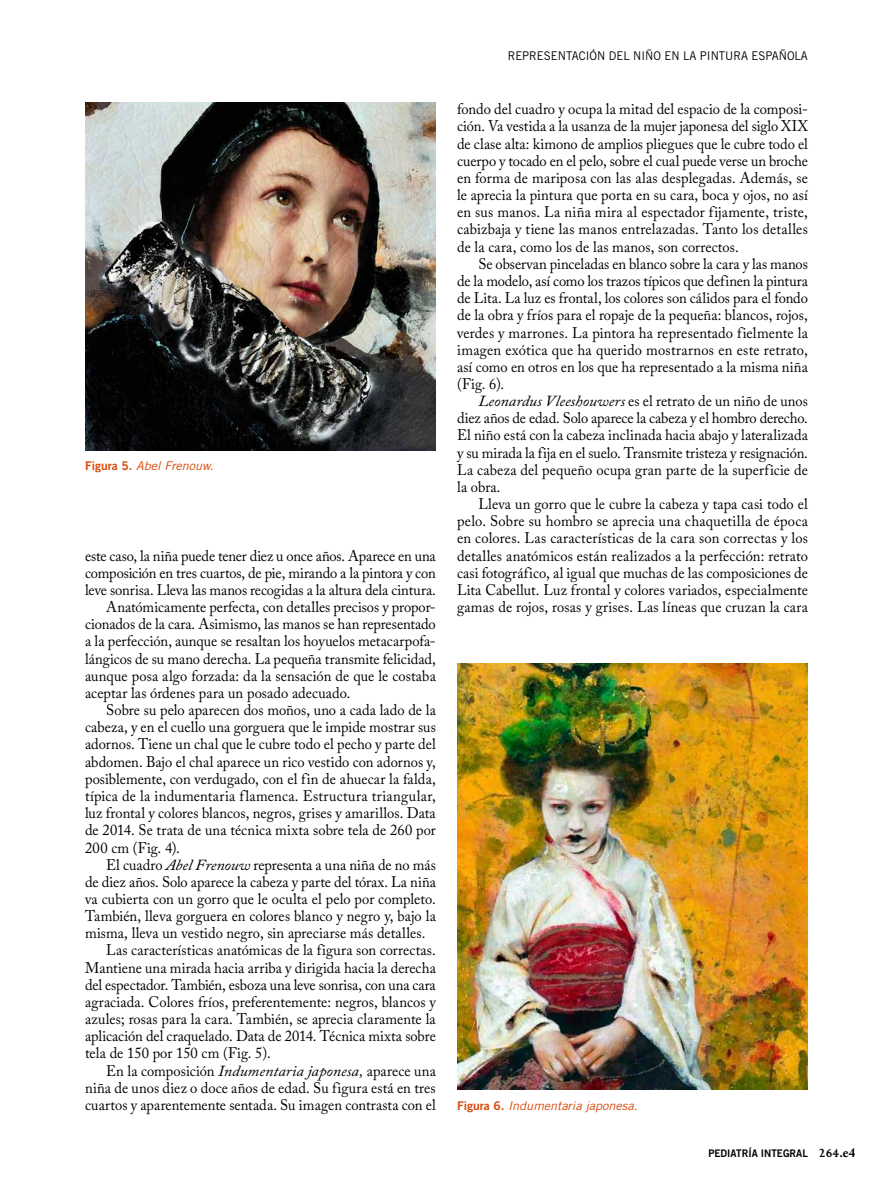
<style>
.page{position:relative;width:893px;height:1191px;background:#fff}
.page>*{position:absolute;margin:0;border:0;box-sizing:border-box;transform-origin:0 0}
.t1{font:15.3px/17.1px "Adobe Caslon Pro";letter-spacing:.005em;color:#000;text-align:justify;scale:.95 1}
.t2{font:italic 12px "Trade Gothic";color:#d74808;scale:1.05 1}
.t3{font:12px "Trade Gothic";color:#000;scale:.95 1}
.t4{font:10.5px "Trade Gothic Bold Two";color:#000;scale:.95 1}
.s1{font-family:"Trade Gothic Bold Two";font-style:normal}
.s2{font-style:italic}
.s3{font-family:"Joanna MT Std";font-weight:700;font-size:13.5px}
.s4{font-family:"Adobe Caslon Pro";font-weight:700;font-size:13.5px}
</style>
<div class="page">
<img style="left:85px;top:103px;width:351px;height:347px">
<img style="left:457px;top:663px;width:351px;height:426px">
<p class="t2" style="left:85px;top:459px;width:124px"><span class="s1">Figura 5.</span> Abel Frenouw.</p>
<p class="t1" style="left:85px;top:547px;width:371px">este caso, la niña puede tener diez u once años. Aparece en una</p>
<p class="t1" style="left:85px;top:564px;width:371px">composición en tres cuartos, de pie, mirando a la pintora y con</p>
<p class="t1" style="left:85px;top:581px;width:371px">leve sonrisa. Lleva las manos recogidas a la altura dela cintura.</p>
<p class="t1" style="left:106px;top:598px;width:348px">Anatómicamente perfecta, con detalles precisos y propor-</p>
<p class="t1" style="left:85px;top:615px;width:371px">cionados de la cara. Asimismo, las manos se han representado</p>
<p class="t1" style="left:85px;top:632px;width:371px">a la perfección, aunque se resaltan los hoyuelos metacarpofa-</p>
<p class="t1" style="left:85px;top:650px;width:371px">lángicos de su mano derecha. La pequeña transmite felicidad,</p>
<p class="t1" style="left:85px;top:667px;width:371px">aunque posa algo forzada: da la sensación de que le costaba</p>
<p class="t1" style="left:85px;top:684px;width:281px">aceptar las órdenes para un posado adecuado.</p>
<p class="t1" style="left:106px;top:701px;width:348px">Sobre su pelo aparecen dos moños, uno a cada lado de la</p>
<p class="t1" style="left:85px;top:718px;width:371px">cabeza, y en el cuello una gorguera que le impide mostrar sus</p>
<p class="t1" style="left:85px;top:735px;width:371px">adornos. Tiene un chal que le cubre todo el pecho y parte del</p>
<p class="t1" style="left:85px;top:753px;width:371px">abdomen. Bajo el chal aparece un rico vestido con adornos y,</p>
<p class="t1" style="left:85px;top:770px;width:371px">posiblemente, con verdugado, con el fin de ahuecar la falda,</p>
<p class="t1" style="left:85px;top:787px;width:371px">típica de la indumentaria flamenca. Estructura triangular,</p>
<p class="t1" style="left:85px;top:804px;width:371px">luz frontal y colores blancos, negros, grises y amarillos. Data</p>
<p class="t1" style="left:85px;top:821px;width:371px">de 2014. Se trata de una técnica mixta sobre tela de 260 por</p>
<p class="t1" style="left:85px;top:838px;width:101px">200 cm (Fig. 4).</p>
<p class="t1" style="left:106px;top:855px;width:348px">El cuadro <span class="s2">Abel Frenouw</span> representa a una niña de no más</p>
<p class="t1" style="left:85px;top:873px;width:371px">de diez años. Solo aparece la cabeza y parte del tórax. La niña</p>
<p class="t1" style="left:85px;top:890px;width:371px">va cubierta con un gorro que le oculta el pelo por completo.</p>
<p class="t1" style="left:85px;top:907px;width:371px">También, lleva gorguera en colores blanco y negro y, bajo la</p>
<p class="t1" style="left:85px;top:924px;width:360px">misma, lleva un vestido negro, sin apreciarse más detalles.</p>
<p class="t1" style="left:106px;top:941px;width:348px">Las características anatómicas de la figura son correctas.</p>
<p class="t1" style="left:85px;top:958px;width:371px">Mantiene una mirada hacia arriba y dirigida hacia la derecha</p>
<p class="t1" style="left:85px;top:976px;width:371px">del espectador. También, esboza una leve sonrisa, con una cara</p>
<p class="t1" style="left:85px;top:993px;width:371px">agraciada. Colores fríos, preferentemente: negros, blancos y</p>
<p class="t1" style="left:85px;top:1010px;width:371px">azules; rosas para la cara. También, se aprecia claramente la</p>
<p class="t1" style="left:85px;top:1027px;width:371px">aplicación del craquelado. Data de 2014. Técnica mixta sobre</p>
<p class="t1" style="left:85px;top:1044px;width:197px">tela de 150 por 150 cm (Fig. 5).</p>
<p class="t1" style="left:106px;top:1061px;width:348px">En la composición <span class="s2">Indumentaria japonesa,</span> aparece una</p>
<p class="t1" style="left:85px;top:1079px;width:371px">niña de unos diez o doce años de edad. Su figura está en tres</p>
<p class="t1" style="left:85px;top:1096px;width:371px">cuartos y aparentemente sentada. Su imagen contrasta con el</p>
<p class="t3" style="left:508px;top:49px;width:317px">REPR ESENTACIÓN DEL NIÑO EN LA PINTURA ESPAÑOLA</p>
<p class="t1" style="left:457px;top:100px;width:371px">fondo del cuadro y ocupa la mitad del espacio de la composi&shy;ción. Va vestida a la usanza de la mujer japonesa del siglo XIX de clase alta: kimono de amplios pliegues que le cubre todo el cuerpo y tocado en el pelo, sobre el cual puede verse un broche en forma de mariposa con las alas desplegadas. Además, se le aprecia la pintura que porta en su cara, boca y ojos, no así en sus manos. La niña mira al espectador fijamente, triste, cabizbaja y tiene las manos entrelazadas. Tanto los detalles de la cara, como los de las manos, son correctos.</p>
<p class="t1" style="left:457px;top:255px;width:371px;text-indent:21px">Se observan pinceladas en blanco sobre la cara y las manos de la modelo, así como los trazos típicos que definen la pintura de Lita. La luz es frontal, los colores son cálidos para el fondo de la obra y fríos para el ropaje de la pequeña: blancos, rojos, verdes y marrones. La pintora ha representado fielmente la imagen exótica que ha querido mostrarnos en este retrato, así como en otros en los que ha representado a la misma niña (Fig. 6).</p>
<p class="t1" style="left:457px;top:392px;width:371px;text-indent:21px"><span class="s2">Leonardus Vleeshouwers</span> es el retrato de un niño de unos diez años de edad. Solo aparece la cabeza y el hombro derecho.<br>El niño está con la cabeza inclinada hacia abajo y lateralizada y su mirada la fija en el suelo. Transmite tristeza y resignación.<br>La cabeza del pequeño ocupa gran parte de la superficie de la obra.</p>
<p class="t1" style="left:457px;top:495px;width:371px;text-indent:21px">Lleva un gorro que le cubre la cabeza y tapa casi todo el pelo. Sobre su hombro se aprecia una chaquetilla de época en colores. Las características de la cara son correctas y los detalles anatómicos están realizados a la perfección: retrato casi fotográfico, al igual que muchas de las composiciones de Lita Cabellut. Luz frontal y colores variados, especialmente gamas de rojos, rosas y grises. Las líneas que cruzan la cara</p>
<p class="t2" style="left:457px;top:1098px;width:173px"><span class="s1">Figura 6.</span> Indumentaria japonesa.</p>
<p class="t4" style="left:708px;top:1146px;width:156px">PEDIATRÍA INTEGRAL <span class="s3">264</span><span class="s4">.e4</span></p>
</div>
